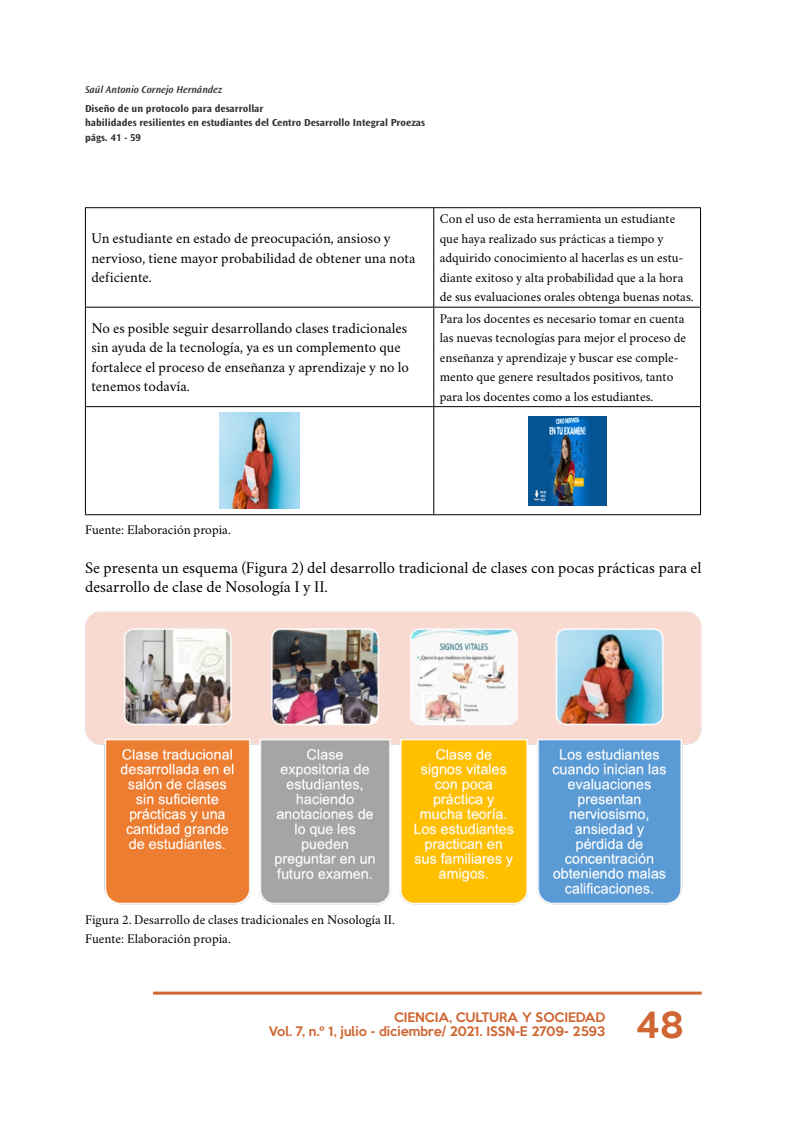
<style>
.page{position:relative;width:808px;height:1127px;background:#fff}
.page>*{position:absolute;margin:0;border:0;box-sizing:border-box;transform-origin:0 0}
.t1{font:500 33px "Keep Calm";color:#cf6633}
.t2{font:16.5px/19.5px "Crimson";color:#000}
.t3{font:15px/19.5px "Crimson";color:#000}
.t4{font:13.5px/19.5px "Crimson";color:#000}
.t5{font:500 12px/14.4px "Keep Calm";color:#cf6633;text-align:right}
.t6{font:700 10.5px/14.7px "Ocean Sans Std";color:#333}
.t7{font:italic 600 10.5px "Ocean Sans Std";color:#333}
</style>
<div class="page">
<hr style="left:153px;top:991px;width:549px;height:3px;background:#cf6633">
<hr style="left:85px;top:207px;width:349px;height:1px;background:#000">
<hr style="left:434px;top:207px;width:267px;height:1px;background:#000">
<hr style="left:433px;top:208px;width:1px;height:99px;background:#000">
<hr style="left:433px;top:307px;width:1px;height:99px;background:#000">
<hr style="left:433px;top:407px;width:1px;height:107px;background:#000">
<hr style="left:85px;top:208px;width:1px;height:99px;background:#000">
<hr style="left:700px;top:208px;width:1px;height:99px;background:#000">
<hr style="left:85px;top:307px;width:349px;height:1px;background:#000">
<hr style="left:85px;top:307px;width:1px;height:99px;background:#000">
<hr style="left:434px;top:307px;width:267px;height:1px;background:#000">
<hr style="left:700px;top:307px;width:1px;height:99px;background:#000">
<hr style="left:85px;top:406px;width:349px;height:1px;background:#000">
<hr style="left:85px;top:407px;width:1px;height:107px;background:#000">
<hr style="left:434px;top:406px;width:267px;height:1px;background:#000">
<hr style="left:700px;top:407px;width:1px;height:107px;background:#000">
<hr style="left:85px;top:514px;width:349px;height:1px;background:#000">
<hr style="left:434px;top:514px;width:267px;height:1px;background:#000">
<img style="left:220px;top:413px;width:80px;height:96px">
<img style="left:528px;top:416px;width:78px;height:89px">
<img style="left:85px;top:612px;width:617px;height:293px">
<p class="t7" style="left:85px;top:83px;width:139px">Saúl Antonio Cornejo Hernández</p>
<p class="t6" style="left:85px;top:101px;width:342px">Diseño de un protocolo para desarrollar<br>habilidades resilientes en estudiantes del Centro Desarrollo Integral Proezas págs. 41 - 59</p>
<p class="t3" style="left:91px;top:227px;width:325px">Un estudiante en estado de preocupación, ansioso y nervioso, tiene mayor probabilidad de obtener una nota deficiente.</p>
<p class="t4" style="left:440px;top:207px;width:255px">Con el uso de esta herramienta un estudiante que haya realizado sus prácticas a tiempo y adquirido conocimiento al hacerlas es un estu&shy;diante exitoso y alta probabilidad que a la hora de sus evaluaciones orales obtenga buenas notas.</p>
<p class="t3" style="left:91px;top:316px;width:319px">No es posible seguir desarrollando clases tradicionales sin ayuda de la tecnología, ya es un complemento que fortalece el proceso de enseñanza y aprendizaje y no lo tenemos todavía.</p>
<p class="t4" style="left:440px;top:307px;width:248px">Para los docentes es necesario tomar en cuenta las nuevas tecnologías para mejor el proceso de enseñanza y aprendizaje y buscar ese comple&shy;mento que genere resultados positivos, tanto para los docentes como a los estudiantes.</p>
<p class="t4" style="left:85px;top:518px;width:147px">Fuente: Elaboración propia.</p>
<p class="t2" style="left:85px;top:555px;width:618px">Se presenta un esquema (Figura 2) del desarrollo tradicional de clases con pocas prácticas para el desarrollo de clase de Nosología I y II.</p>
<p class="t4" style="left:85px;top:908px;width:311px">Figura 2. Desarrollo de clases tradicionales en Nosología II.<br>Fuente: Elaboración propia.</p>
<p class="t5" style="left:269px;top:1008px;width:338px">CIENCIA, CULTURA Y SOCIEDAD<br>Vol. 7, n.º 1, julio - diciembre/ 2021. ISSN-E 2709- 2593</p>
<h1 class="t1" style="left:636px;top:997px;width:49px">48</h1>
</div>
